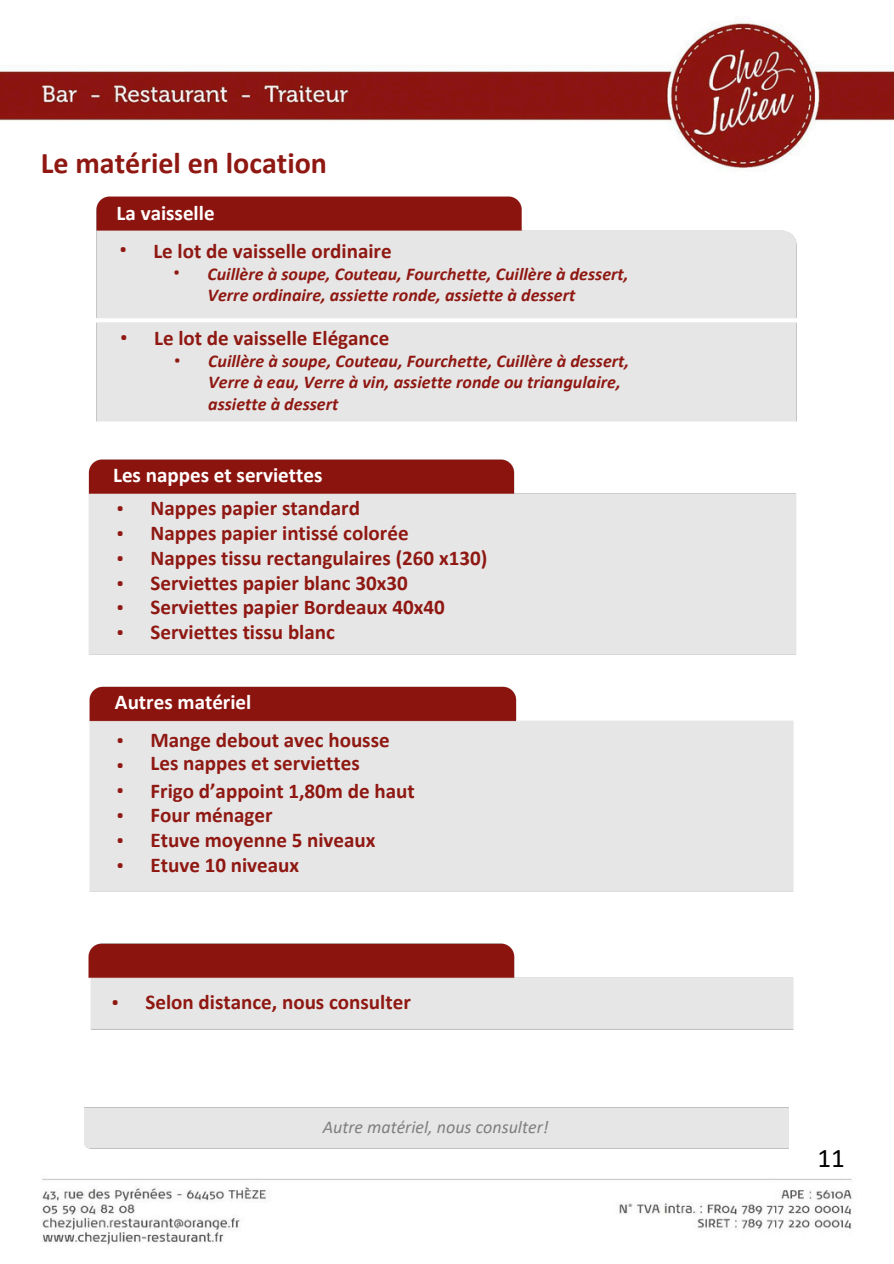
<style>
.page{position:relative;width:894px;height:1264px;background:#fff}
.page>*{position:absolute;margin:0;border:0;box-sizing:border-box;transform-origin:0 0}
.t1{font:700 30px "Calibri";color:#8f1812}
.t2{font:27px "Calibri";color:#000}
.t3{font:700 21.15px "Calibri";color:#fff}
.t4{font:700 21px/24.8px "Calibri";color:#8f1812}
.t5{font:700 21px "Calibri";color:#fff}
.t6{font:21px/24.8px "IBM Plex Sans Cond";color:#8f1812;text-align:justify}
.t7{font:italic 700 18px/21.3px "Calibri";color:#8f1812}
.t8{font:italic 18px "Calibri";color:#7f7f7f}
.t9{font:18px "IBM Plex Sans Cond";color:#8f1812}
</style>
<div class="page">
<img style="left:0;top:22px;width:893px;height:1224px">
<div style="left:85px;top:1107px;width:703px;height:41px;background:#e6e6e6"></div>
<img style="left:81px;top:452px;width:722px;height:209px">
<img style="left:81px;top:936px;width:719px;height:100px">
<img style="left:83px;top:679px;width:716px;height:219px">
<img style="left:88px;top:190px;width:716px;height:238px">
<p class="t1" style="left:41px;top:151px;width:287px">Le matériel en location</p>
<h2 class="t5" style="left:117px;top:204px;width:99px">La vaisselle</h2>
<p class="t6" style="left:119px;top:236px;width:9px">•</p>
<h2 class="t4" style="left:153px;top:240px;width:240px">Le lot de vaisselle ordinaire</h2>
<p class="t9" style="left:173px;top:260px;width:8px">•</p>
<p class="t7" style="left:207px;top:264px;width:422px">Cuillère à soupe, Couteau, Fourchette, Cuillère à dessert,<br>Verre ordinaire, assiette ronde, assiette à dessert</p>
<p class="t6" style="left:120px;top:324px;width:9px">•</p>
<h1 class="t4" style="left:154px;top:327px;width:237px">Le lot de vaisselle Elégance</h1>
<p class="t9" style="left:174px;top:347px;width:8px">•</p>
<p class="t7" style="left:208px;top:352px;width:422px">Cuillère à soupe, Couteau, Fourchette, Cuillère à dessert,<br>Verre à eau, Verre à vin, assiette ronde ou triangulaire, assiette à dessert</p>
<h2 class="t3" style="left:113px;top:466px;width:211px">Les nappes et serviettes</h2>
<h2 class="t6" style="left:117px;top:495px;width:9px">• • • • • •</h2>
<p class="t4" style="left:150px;top:498px;width:338px">Nappes papier standard<br>Nappes papier intissé colorée<br>Nappes tissu rectangulaires (260 x130)<br>Serviettes papier blanc 30x30<br>Serviettes papier Bordeaux 40x40<br>Serviettes tissu blanc</p>
<h3 class="t5" style="left:115px;top:693px;width:138px">Autres matériel</h3>
<p class="t6" style="left:117px;top:726px;width:9px">•</p>
<h2 class="t4" style="left:150px;top:730px;width:240px;line-height:22.5px">Mange debout avec housse<br>Les nappes et serviettes</h2>
<p class="t6" style="left:117px;top:777px;width:9px">•</p>
<h2 class="t6" style="left:117px;top:802px;width:9px">•</h2>
<p class="t6" style="left:117px;top:826px;width:9px">•</p>
<h2 class="t6" style="left:117px;top:851px;width:9px">•</h2>
<h2 class="t6" style="left:117px;top:751px;width:9px">•</h2>
<p class="t4" style="left:150px;top:780px;width:266px">Frigo d’appoint 1,80m de haut<br>Four ménager<br>Etuve moyenne 5 niveaux<br>Etuve 10 niveaux</p>
<h3 class="t6" style="left:111px;top:988px;width:9px">•</h3>
<p class="t4" style="left:145px;top:991px;width:267px">Selon distance, nous consulter</p>
<p class="t8" style="left:322px;top:1119px;width:227px">Autre matériel, nous consulter!</p>
<p class="t2" style="left:817px;top:1146px;width:29px">11</p>
</div>
